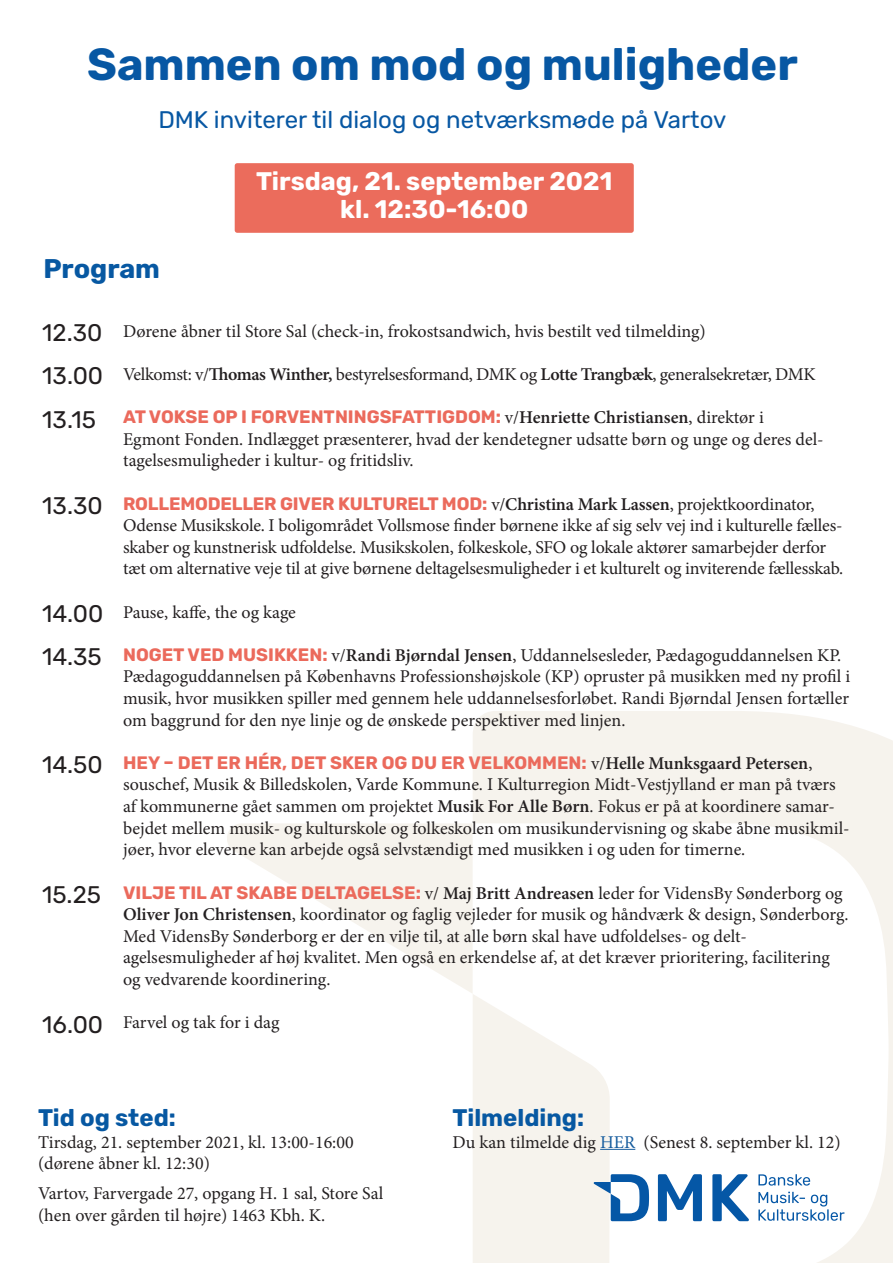
<style>
.page{position:relative;width:893px;height:1263px;background:#fff}
.page>*{position:absolute;margin:0;border:0;box-sizing:border-box;transform-origin:0 0}
.Overskrift{font:700 45px "Rubik";color:#0757a3}
.Overskrift-2{font:700 27px "Rubik";color:#0758a2}
.Underoverskrift{font:700 25.5px "Rubik";color:#fff}
.Overskrift-3{font:24px "Rubik";color:#231f20}
.Overskrift-4{font:24px "Rubik";color:#0757a3}
.Underoverskrift-2{font:700 24px "Rubik";color:#0758a2}
.t1{font:18px/21.6px "Minion Pro";letter-spacing:-.005em;color:#231f20}
.t2{font:18px "Minion Pro";letter-spacing:-.025em;color:#231f20}
.s1{color:#0757a4}
.s2{font-weight:600}
.s3{font-family:"Rubik";font-weight:700;color:#eb6a5c}
.s4{color:#175d9e}
</style>
<div class="page">
<svg style="left:227px;top:711px;width:666px;height:552px"></svg>
<svg style="left:593px;top:1174px;width:56px;height:47px"></svg>
<svg style="left:658px;top:1174px;width:44px;height:47px"></svg>
<svg style="left:712px;top:1174px;width:37px;height:47px"></svg>
<svg style="left:758px;top:1174px;width:52px;height:11px"></svg>
<svg style="left:758px;top:1192px;width:86px;height:29px"></svg>
<div style="left:235px;top:163px;width:399px;height:70px;background:#eb6c5c;border-radius:3px"></div>
<hr style="left:600px;top:1149px;width:35px;height:1px;background:#175d9e">
<p class="Overskrift" style="left:87px;top:38px;width:712px">Sa<span class="s1">mm</span>en om mod og muligheder</p>
<p class="Overskrift-4" style="left:158px;top:106px;width:569px">DMK inviterer til dialog og netværksmøde på Vartov</p>
<p class="Overskrift-2" style="left:43px;top:253px;width:118px">Program</p>
<p class="Underoverskrift" style="left:256px;top:166px;width:358px">Tirsdag, 21. september 2021</p>
<p class="Underoverskrift" style="left:340px;top:194px;width:190px">kl. 12:30-16:00</p>
<p class="Overskrift-3" style="left:42px;top:319px;width:62px">12.30</p>
<p class="Overskrift-3" style="left:42px;top:362px;width:62px">13.00</p>
<p class="Overskrift-3" style="left:42px;top:406px;width:55px">13.15</p>
<p class="Overskrift-3" style="left:42px;top:492px;width:62px">13.30</p>
<p class="Overskrift-3" style="left:42px;top:600px;width:62px">14.00</p>
<p class="Overskrift-3" style="left:42px;top:643px;width:61px">14.35</p>
<p class="Overskrift-3" style="left:42px;top:751px;width:62px">14.50</p>
<p class="Overskrift-3" style="left:42px;top:881px;width:60px">15.25</p>
<p class="Overskrift-3" style="left:42px;top:1011px;width:62px">16.00</p>
<p class="t1" style="left:123px;top:320px;width:584px">Dørene åbner til Store Sal (check-in, frokostsandwich, hvis bestilt ved tilmelding)</p>
<p class="t2" style="left:123px;top:362px;width:694px">Velkomst: v/<span class="s2">Thomas Winther,</span> bestyrelsesformand, DMK og <span class="s2">Lotte Trangbæk</span>, generalsekretær, DMK</p>
<p class="t1" style="left:123px;top:407px;width:700px"><span class="s3">AT VOKSE OP I FORVENTNINGSFATTIGDOM:</span> v/<span class="s2">Henriette Christiansen</span>, direktør i<br>Egmont Fonden. Indlægget præsenterer, hvad der kendetegner udsatte børn og unge og deres del&shy;tagelsesmuligheder i kultur- og fritidsliv.</p>
<p class="t1" style="left:123px;top:493px;width:722px"><span class="s3">ROLLEMODELLER GIVER KULTURELT MOD:</span> v/<span class="s2">Christina Mark Lassen</span>, projektkoordinator, Odense Musikskole. I boligområdet Vollsmose finder børnene ikke af sig selv vej ind i kulturelle fælles&shy;skaber og kunstnerisk udfoldelse. Musikskolen, folkeskole, SFO og lokale aktører samarbejder derfor tæt om alternative veje til at give børnene deltagelsesmuligheder i et kulturelt og inviterende fællesskab.</p>
<p class="t1" style="left:123px;top:601px;width:174px">Pause, kaffe, the og kage</p>
<p class="t1" style="left:123px;top:644px;width:720px"><span class="s3">NOGET VED MUSIKKEN:</span> v/<span class="s2">Randi Bjørndal Jensen</span>, Uddannelsesleder, Pædagoguddannelsen KP.</p>
<p class="t1" style="left:123px;top:666px;width:729px;text-align:justify">Pædagoguddannelsen på Københavns Professionshøjskole (KP) opruster på musikken med ny profil i musik, hvor musikken spiller med gennem hele uddannelsesforløbet. Randi Bjørndal Jensen fortæller om baggrund for den nye linje og de ønskede perspektiver med linjen.</p>
<p class="t1" style="left:123px;top:752px;width:728px"><span class="s3">HEY – DET ER HÉR, DET SKER OG DU ER VELKOMMEN:</span> v/<span class="s2">Helle Munksgaard Petersen</span>, souschef, Musik &amp; Billedskolen, Varde Kommune. I Kulturregion Midt-Vestjylland er man på tværs af kommunerne gået sammen om projektet <span class="s2">Musik For Alle Børn</span>. Fokus er på at koordinere samar&shy;bejdet mellem musik- og kulturskole og folkeskolen om musikundervisning og skabe åbne musikmil&shy;jøer, hvor eleverne kan arbejde også selvstændigt med musikken i og uden for timerne.</p>
<p class="t1" style="left:123px;top:882px;width:727px"><span class="s3">VILJE TIL AT SKABE DELTAGELSE:</span> v/ <span class="s2">Maj Britt Andreasen</span> leder for VidensBy Sønderborg og<br><span class="s2">Oliver Jon Christensen</span>, koordinator og faglig vejleder for musik og håndværk &amp; design, Sønderborg.</p>
<p class="t1" style="left:123px;top:925px;width:708px">Med VidensBy Sønderborg er der en vilje til, at alle børn skal have udfoldelses- og delt&shy;agelsesmuligheder af høj kvalitet. Men også en erkendelse af, at det kræver prioritering, facilitering og vedvarende koordinering.</p>
<p class="t1" style="left:123px;top:1012px;width:158px">Farvel og tak for i dag</p>
<p class="Underoverskrift-2" style="left:38px;top:1103px;width:139px">Tid og sted:</p>
<p class="t1" style="left:38px;top:1131px;width:317px">Tirsdag, 21. september 2021, kl. 13:00-16:00 (dørene åbner kl. 12:30)</p>
<p class="t1" style="left:38px;top:1183px;width:347px">Vartov, Farvergade 27, opgang H. 1 sal, Store Sal (hen over gården til højre) 1463 Kbh. K.</p>
<p class="Underoverskrift-2" style="left:453px;top:1103px;width:133px">Tilmelding:</p>
<p class="t1" style="left:453px;top:1131px;width:390px">Du kan tilmelde dig <span class="s4">HER</span> (Senest 8. september kl. 12)</p>
</div>
